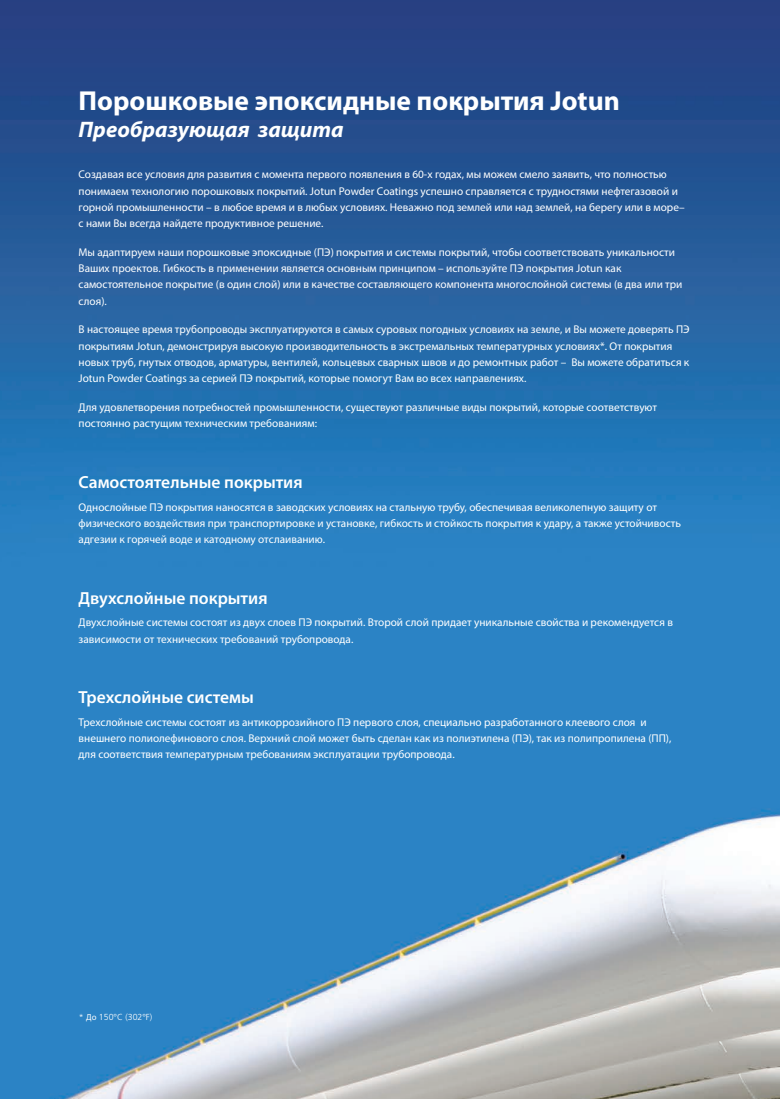
<style>
.page{position:relative;width:780px;height:1099px;background:#fff}
.page>*{position:absolute;margin:0;border:0;box-sizing:border-box;transform-origin:0 0}
.t1{font:700 27.5px "Myriad Pro";color:#fff}
.t2{font:italic 700 22.5px "Myriad Pro";color:#fff}
.t3{font:600 17.5px "Myriad Pro";color:#fff}
.t4{font:11.25px/16.2px "Myriad Pro";color:#fff}
.t5{font:300 8.75px "Frutiger LT Std";color:#fff}
.s1{font-family:"Myriad Pro";font-weight:400}
</style>
<div class="page">
<img style="left:0;top:0;width:780px;height:1098px">
<h1 class="t1" style="left:79px;top:83px;width:542px">Порошковые эпоксидные покрытия Jotun</h1>
<h2 class="t2" style="left:79px;top:115px;width:266px">Преобразующая защита</h2>
<p class="t4" style="left:79px;top:166px;width:607px">Создавая все условия для развития с момента первого появления в 60-х годах, мы можем смело заявить, что полностью понимаем технологию порошковых покрытий. Jotun Powder Coatings успешно справляется с трудностями нефтегазовой и горной промышленности – в любое время и в любых условиях. Неважно под землей или над землей, на берегу или в море– с нами Вы всегда найдете продуктивное решение.</p>
<p class="t4" style="left:79px;top:244px;width:605px">Мы адаптируем наши порошковые эпоксидные (ПЭ) покрытия и системы покрытий, чтобы соответствовать уникальности Ваших проектов. Гибкость в применении является основным принципом – используйте ПЭ покрытия Jotun как самостоятельное покрытие (в один слой) или в качестве составляющего компонента многослойной системы (в два или три слоя).</p>
<p class="t4" style="left:79px;top:321px;width:612px">В настоящее время трубопроводы эксплуатируются в самых суровых погодных условиях на земле, и Вы можете доверять ПЭ покрытиям Jotun, демонстрируя высокую производительность в экстремальных температурных условиях*. От покрытия новых труб, гнутых отводов, арматуры, вентилей, кольцевых сварных швов и до ремонтных работ – Вы можете обратиться к Jotun Powder Coatings за серией ПЭ покрытий, которые помогут Вам во всех направлениях.</p>
<p class="t4" style="left:79px;top:399px;width:580px">Для удовлетворения потребностей промышленности, существуют различные виды покрытий, которые соответствуют постоянно растущим техническим требованиям:</p>
<h3 class="t3" style="left:79px;top:471px;width:225px">Самостоятельные покрытия</h3>
<p class="t4" style="left:79px;top:498px;width:604px">Однослойные ПЭ покрытия наносятся в заводских условиях на стальную трубу, обеспечивая великолепную защиту от физического воздействия при транспортировке и установке, гибкость и стойкость покрытия к удару, а также устойчивость адгезии к горячей воде и катодному отслаиванию.</p>
<h3 class="t3" style="left:79px;top:587px;width:190px">Двухслойные покрытия</h3>
<p class="t4" style="left:79px;top:614px;width:596px">Двухслойные системы состоят из двух слоев ПЭ покрытий. Второй слой придает уникальные свойства и рекомендуется в зависимости от технических требований трубопровода.</p>
<h3 class="t3" style="left:79px;top:686px;width:177px">Трехслойные системы</h3>
<p class="t4" style="left:79px;top:713px;width:594px">Трехслойные системы состоят из антикоррозийного ПЭ первого слоя, специально разработанного клеевого слоя и внешнего полиолефинового слоя. Верхний слой может быть сделан как из полиэтилена (ПЭ), так из полипропилена (ПП), для соответствия температурным требованиям эксплуатации трубопровода.</p>
<p class="t5" style="left:79px;top:1011px;width:75px">* <span class="s1">До</span> 150°C (302°F)</p>
</div>
